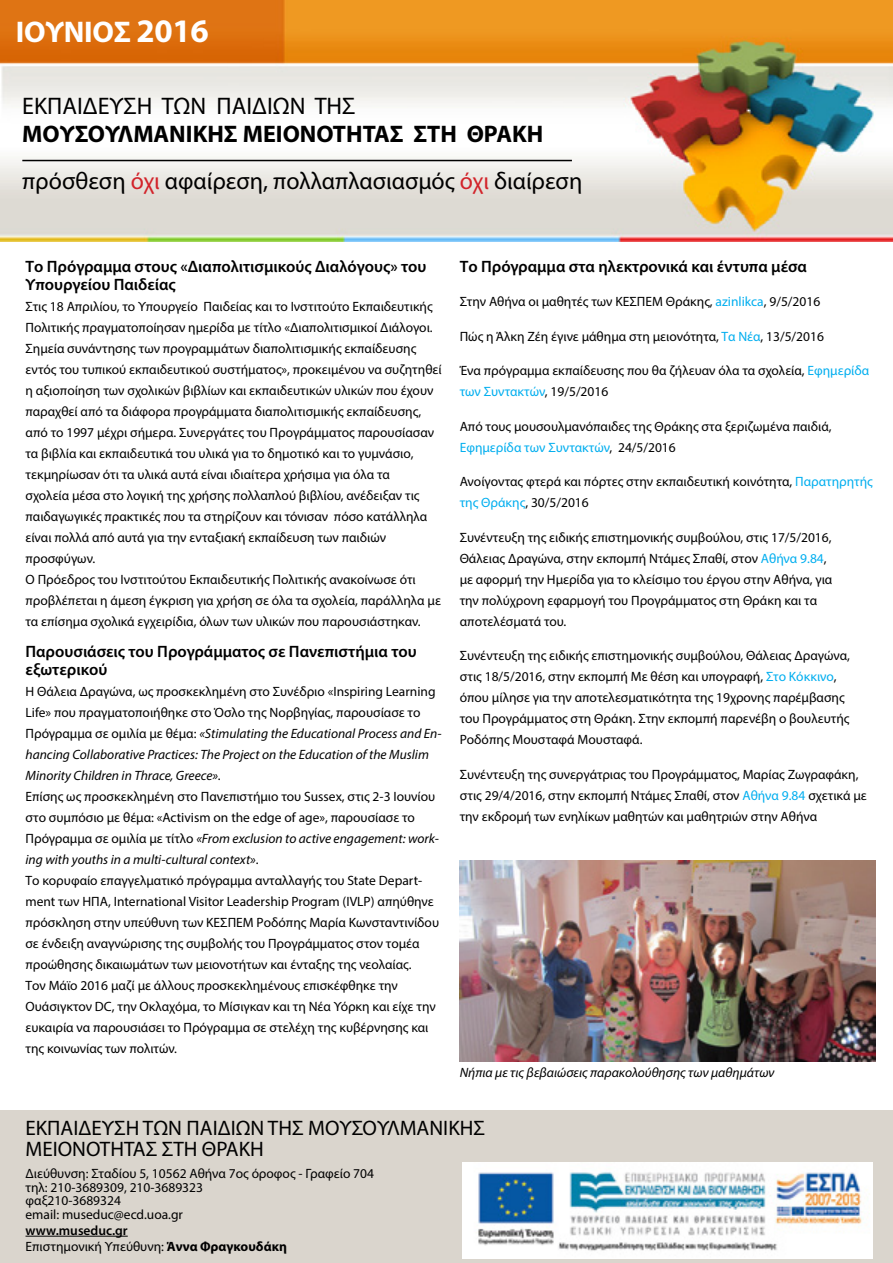
<style>
.page{position:relative;width:893px;height:1263px;background:#fff}
.page>*{position:absolute;margin:0;border:0;box-sizing:border-box;transform-origin:0 0}
.t1{font:700 30px "Myriad Pro";letter-spacing:-.01em;color:#fff}
.t2{font:24px/46.7px "Myriad Pro";color:#000}
.t3{font:21px/21px "Myriad Pro";color:#000}
.t4{font:600 16.5px/18px "Myriad Pro";color:#000}
.t5{font:13.5px/21px "Myriad Pro";color:#000}
.t6{font:italic 13.5px "Myriad Pro";color:#000}
.s1{font-size:33px}
.s2{font-weight:700}
.s3{color:#d2232a}
.s4{font-style:italic}
.s5{color:#00aeef}
.s6{font-weight:600}
</style>
<div class="page">
<img style="left:0;top:0;width:893px;height:241px">
<hr style="left:22px;top:160px;width:550px;height:1px;background:#000">
<div style="left:0;top:1110px;width:893px;height:152px;background:#dad5cd"></div>
<hr style="left:26px;top:1236px;width:102px;height:1px;background:#000">
<img style="left:463px;top:1162px;width:410px;height:96px">
<img style="left:460px;top:860px;width:416px;height:201px">
<h1 class="t1" style="left:16px;top:12px;width:194px">ΙΟΥΝΙΟΣ <span class="s1">2016</span></h1>
<h2 class="t2" style="left:22px;top:82px;width:335px">ΕΚΠΑΙΔΕΥΣΗ ΤΩΝ ΠΑΙΔΙΩΝ ΤΗΣ</h2>
<h2 class="t2" style="left:22px;top:111px;width:562px"><span class="s2">ΜΟΥΣΟΥΛΜΑΝΙΚΗΣ ΜΕΙΟΝΟΤΗΤΑΣ ΣΤΗ ΘΡΑΚΗ </span>πρόσθεση <span class="s3">όχι</span> αφαίρεση, πολλαπλασιασμός <span class="s3">όχι</span> διαίρεση</h2>
<p class="t4" style="left:26px;top:257px;width:402px">Το Πρόγραμμα στους «Διαπολιτισμικούς Διαλόγους» του<br>Υπουργείου Παιδείας</p>
<p class="t5" style="left:26px;top:296px;width:418px">Στις 18 Απριλίου, το Υπουργείο Παιδείας και το Ινστιτούτο Εκπαιδευτικής Πολιτικής πραγματοποίησαν ημερίδα με τίτλο «Διαπολιτισμικοί Διάλογοι.<br>Σημεία συνάντησης των προγραμμάτων διαπολιτισμικής εκπαίδευσης εντός του τυπικού εκπαιδευτικού συστήματος», προκειμένου να συζητηθεί η αξιοποίηση των σχολικών βιβλίων και εκπαιδευτικών υλικών που έχουν παραχθεί από τα διάφορα προγράμματα διαπολιτισμικής εκπαίδευσης, από το 1997 μέχρι σήμερα. Συνεργάτες του Προγράμματος παρουσίασαν τα βιβλία και εκπαιδευτικά του υλικά για το δημοτικό και το γυμνάσιο, τεκμηρίωσαν ότι τα υλικά αυτά είναι ιδιαίτερα χρήσιμα για όλα τα<br>σχολεία μέσα στο λογική της χρήσης πολλαπλού βιβλίου, ανέδειξαν τις παιδαγωγικές πρακτικές που τα στηρίζουν και τόνισαν πόσο κατάλληλα είναι πολλά από αυτά για την ενταξιακή εκπαίδευση των παιδιών προσφύγων.<br>Ο Πρόεδρος του Ινστιτούτου Εκπαιδευτικής Πολιτικής ανακοίνωσε ότι προβλέπεται η άμεση έγκριση για χρήση σε όλα τα σχολεία, παράλληλα με τα επίσημα σχολικά εγχειρίδια, όλων των υλικών που παρουσιάστηκαν.</p>
<p class="t4" style="left:26px;top:642px;width:393px">Παρουσιάσεις του Προγράμματος σε Πανεπιστήμια του εξωτερικού</p>
<p class="t5" style="left:26px;top:681px;width:418px">Η Θάλεια Δραγώνα, ως προσκεκλημένη στο Συνέδριο «Inspiring Learning Life» που πραγματοποιήθηκε στο Όσλο της Νορβηγίας, παρουσίασε το Πρόγραμμα σε ομιλία με θέμα: <span class="s4">«Stimulating the Educational Process and En&shy;hancing Collaborative Practices: The Project on the Education of the Muslim Minority Children in Thrace, Greece»</span>.<br>Επίσης ως προσκεκλημένη στο Πανεπιστήμιο του Sussex, στις 2-3 Ιουνίου στο συμπόσιο με θέμα: «Activism on the edge of age», παρουσίασε το Πρόγραμμα σε ομιλία με τίτλο <span class="s4">«From exclusion to active engagement: work&shy;ing with youths in a multi-cultural context»</span>.<br>Το κορυφαίο επαγγελματικό πρόγραμμα ανταλλαγής του State Depart&shy;ment των ΗΠΑ, International Visitor Leadership Program (IVLP) απηύθηνε πρόσκληση στην υπεύθυνη των ΚΕΣΠΕΜ Ροδόπης Μαρία Κωνσταντινίδου σε ένδειξη αναγνώρισης της συμβολής του Προγράμματος στον τομέα προώθησης δικαιωμάτων των μειονοτήτων και ένταξης της νεολαίας.<br>Τον Μάϊο 2016 μαζί με άλλους προσκεκλημένους επισκέφθηκε την Ουάσιγκτον DC, την Οκλαχόμα, το Μίσιγκαν και τη Νέα Υόρκη και είχε την ευκαιρία να παρουσιάσει το Πρόγραμμα σε στελέχη της κυβέρνησης και της κοινωνίας των πολιτών.</p>
<p class="t4" style="left:460px;top:257px;width:349px">Το Πρόγραμμα στα ηλεκτρονικά και έντυπα μέσα</p>
<p class="t5" style="left:460px;top:291px;width:362px">Στην Αθήνα οι μαθητές των ΚΕΣΠΕΜ Θράκης, <span class="s5">azinlikca</span>, 9/5/2016</p>
<p class="t5" style="left:460px;top:326px;width:366px">Πώς η Άλκη Ζέη έγινε μάθημα στη μειονότητα, <span class="s5">Τα Νέα</span>, 13/5/2016</p>
<p class="t5" style="left:460px;top:360px;width:411px">Ένα πρόγραμμα εκπαίδευσης που θα ζήλευαν όλα τα σχολεία, <span class="s5">Εφημερίδα των Συντακτών</span>, 19/5/2016</p>
<p class="t5" style="left:460px;top:416px;width:373px">Από τους μουσουλμανόπαιδες της Θράκης στα ξεριζωμένα παιδιά,<br><span class="s5">Εφημερίδα των Συντακτών</span>, 24/5/2016</p>
<p class="t5" style="left:460px;top:471px;width:415px">Ανοίγοντας φτερά και πόρτες στην εκπαιδευτική κοινότητα, <span class="s5">Παρατηρητής της Θράκης</span>, 30/5/2016</p>
<p class="t5" style="left:460px;top:527px;width:374px">Συνέντευξη της ειδικής επιστημονικής συμβούλου, στις 17/5/2016, Θάλειας Δραγώνα, στην εκπομπή Ντάμες Σπαθί, στον <span class="s5">Αθήνα 9.84</span>, με αφορμή την Ημερίδα για το κλείσιμο του έργου στην Αθήνα, για την πολύχρονη εφαρμογή του Προγράμματος στη Θράκη και τα αποτελέσματά του.</p>
<p class="t5" style="left:460px;top:645px;width:392px">Συνέντευξη της ειδικής επιστημονικής συμβούλου, Θάλειας Δραγώνα, στις 18/5/2016, στην εκπομπή Με θέση και υπογραφή, <span class="s5">Στο Κόκκινο</span>, όπου μίλησε για την αποτελεσματικότητα της 19χρονης παρέμβασης του Προγράμματος στη Θράκη. Στην εκπομπή παρενέβη ο βουλευτής Ροδόπης Μουσταφά Μουσταφά.</p>
<p class="t5" style="left:460px;top:764px;width:409px">Συνέντευξη της συνεργάτριας του Προγράμματος, Μαρίας Ζωγραφάκη, στις 29/4/2016, στην εκπομπή Ντάμες Σπαθί, στον <span class="s5">Αθήνα 9.84</span> σχετικά με την εκδρομή των ενηλίκων μαθητών και μαθητριών στην Αθήνα</p>
<p class="t6" style="left:460px;top:1064px;width:316px">Νήπια με τις βεβαιώσεις παρακολούθησης των μαθημάτων</p>
<h3 class="t3" style="left:26px;top:1117px;width:461px">ΕΚΠΑΙΔΕΥΣΗ ΤΩΝ ΠΑΙΔΙΩΝ ΤΗΣ ΜΟΥΣΟΥΛΜΑΝΙΚΗΣ<br>ΜΕΙΟΝΟΤΗΤΑΣ ΣΤΗ ΘΡΑΚΗ</h3>
<p class="t5" style="left:26px;top:1166px;width:350px;line-height:13.5px">Διεύθυνση: Σταδίου 5, 10562 Αθήνα 7ος όροφος - Γραφείο 704 τηλ: 210-3689309, 210-3689323<br>φαξ210-3689324<br>email: museduc@ecd.uoa.gr</p>
<p class="t5" style="left:26px;top:1222px;width:263px;line-height:16.2px"><span class="s6">www.museduc.gr<br></span>Επιστημονική Υπεύθυνη: <span class="s2">Άννα Φραγκουδάκη</span></p>
</div>
